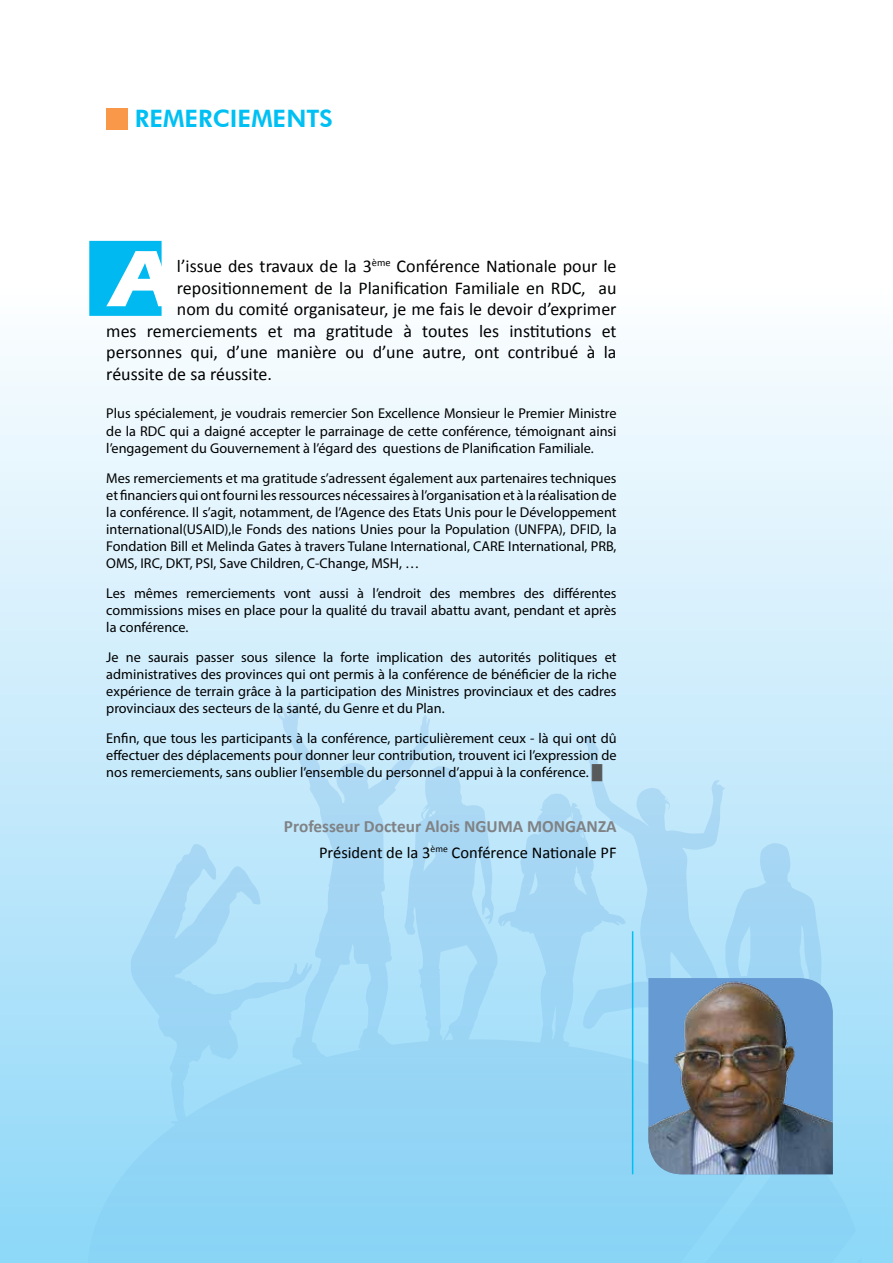
<style>
.page{position:relative;width:893px;height:1263px;background:#fff}
.page>*{position:absolute;margin:0;border:0;box-sizing:border-box;transform-origin:0 0}
.t1{font:700 82.8px "Eras ITC";color:#fff}
.t2{font:800 24px "Futura BT";color:#00c0f3}
.t3{font:18px "Calibri";color:#000}
.t4{font:700 17.25px "Calibri";color:#808285}
.t5{font:16.5px "Calibri";color:#000}
.t6{font:14.25px/17.1px "Myriad Pro";color:#000;text-align:justify}
.s1{font-family:"Times New Roman";color:#58595b}
</style>
<div class="page">
<div style="left:0;top:148px;width:893px;height:1115px;background:linear-gradient(to bottom,#fff,#8fd7f8)"></div>
<svg style="left:87px;top:702px;width:775px;height:561px;background:#a8ddf7"></svg>
<div style="left:89px;top:241px;width:73px;height:75px;background:#00b9f1"></div>
<div style="left:106px;top:108px;width:22px;height:21px;background:#f89848"></div>
<img style="left:648px;top:978px;width:185px;height:196px">
<hr style="left:632px;top:931px;width:1px;height:243px;background:#00c0f3">
<h2 class="t2" style="left:135px;top:104px;width:199px">REMERCIEMENTS</h2>
<h1 class="t1" style="left:109px;top:231px;width:69px">A</h1>
<p class="t3" style="left:177px;top:254px;width:441px">l’issue des travaux de la 3<sup>ème</sup> Conférence Nationale pour le</p>
<p class="t3" style="left:177px;top:275px;width:441px">repositionnement de la Planification Familiale en RDC, au</p>
<p class="t3" style="left:177px;top:297px;width:441px">nom du comité organisateur, je me fais le devoir d’exprimer</p>
<p class="t3" style="left:106px;top:318px;width:512px">mes remerciements et ma gratitude à toutes les institutions et</p>
<p class="t3" style="left:106px;top:340px;width:512px">personnes qui, d’une manière ou d’une autre, ont contribué à la</p>
<p class="t3" style="left:106px;top:362px;width:167px">réussite de sa réussite.</p>
<p class="t6" style="left:106px;top:405px;width:512px">Plus spécialement, je voudrais remercier Son Excellence Monsieur le Premier Ministre de la RDC qui a daigné accepter le parrainage de cette conférence, témoignant ainsi l’engagement du Gouvernement à l’égard des questions de Planification Familiale.</p>
<p class="t6" style="left:106px;top:469px;width:512px">Mes remerciements et ma gratitude s’adressent également aux partenaires techniques et financiers qui ont fourni les ressources nécessaires à l’organisation et à la réalisation de la conférence. Il s’agit, notamment, de l’Agence des Etats Unis pour le Développement international(USAID),le Fonds des nations Unies pour la Population (UNFPA), DFID, la Fondation Bill et Melinda Gates à travers Tulane International, CARE International, PRB, OMS, IRC, DKT, PSI, Save Children, C-Change, MSH, …</p>
<p class="t6" style="left:106px;top:584px;width:512px">Les mêmes remerciements vont aussi à l’endroit des membres des différentes commissions mises en place pour la qualité du travail abattu avant, pendant et après la conférence.</p>
<p class="t6" style="left:106px;top:648px;width:512px">Je ne saurais passer sous silence la forte implication des autorités politiques et administratives des provinces qui ont permis à la conférence de bénéficier de la riche expérience de terrain grâce à la participation des Ministres provinciaux et des cadres provinciaux des secteurs de la santé, du Genre et du Plan.</p>
<p class="t6" style="left:106px;top:729px;width:512px">Enfin, que tous les participants à la conférence, particulièrement ceux - là qui ont dû effectuer des déplacements pour donner leur contribution, trouvent ici l’expression de nos remerciements, sans oublier l’ensemble du personnel d’appui à la conférence. <span class="s1">█</span></p>
<p class="t4" style="left:284px;top:814px;width:334px">Professeur Docteur Alois NGUMA MONGANZA</p>
<p class="t5" style="left:319px;top:841px;width:299px">Président de la 3<sup>ème</sup> Conférence Nationale PF</p>
</div>
